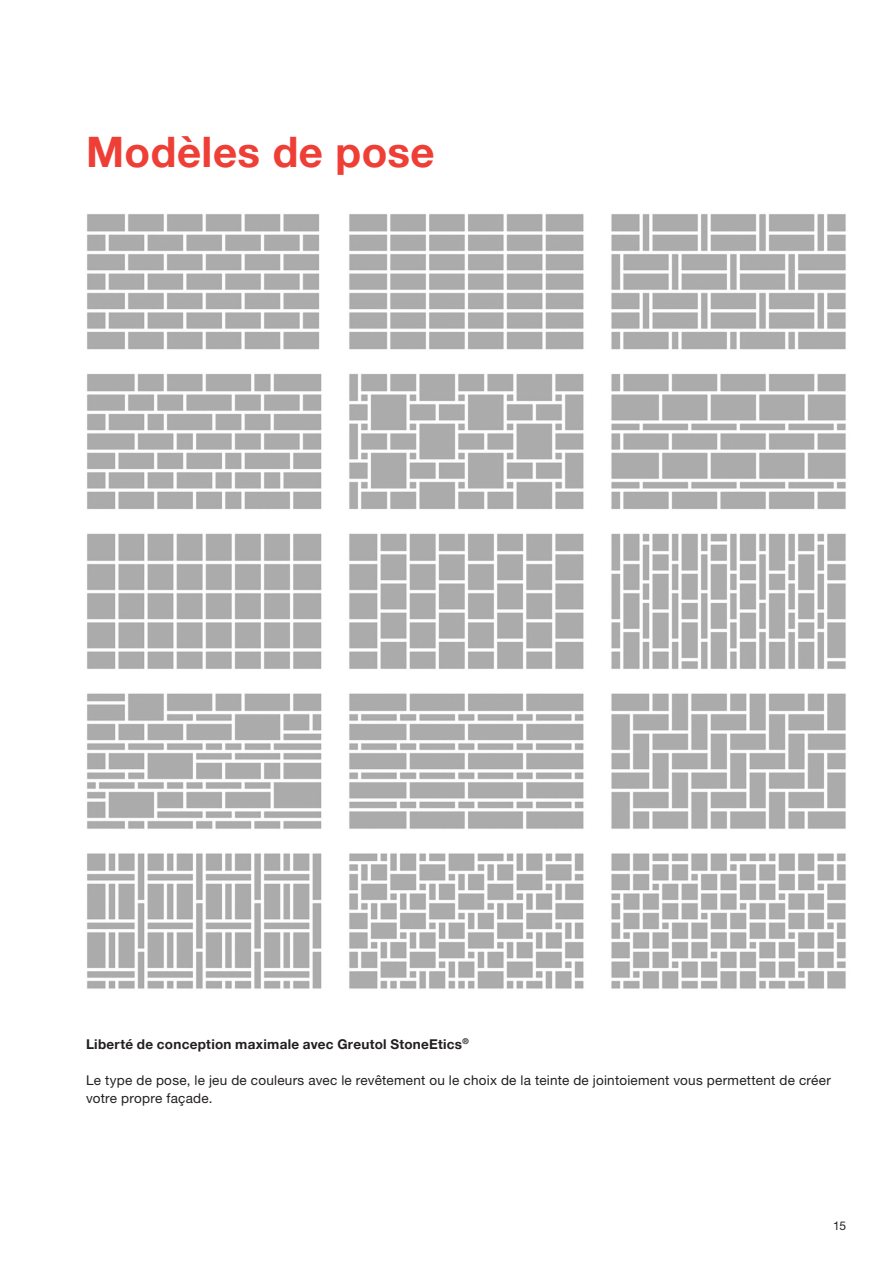
<style>
.page{position:relative;width:893px;height:1263px;background:#fff}
.page>*{position:absolute;margin:0;border:0;box-sizing:border-box;transform-origin:0 0}
.Seitentitel_neues_Kapitel{font:700 42px "Helvetica Neue LTW1 G";letter-spacing:.01em;color:#ee3e35}
.Fliesstext{font:13.5px/18px "Helvetica Neue LTW1 G";letter-spacing:.02em;color:#231f20}
.Zwischentitel{font:700 13.5px "Helvetica Neue LTW1 G";letter-spacing:.02em;color:#231f20}
.t1{font:12px "Helvetica Neue LTW1 G";color:#231f20}
</style>
<div class="page">
<img style="left:87px;top:214px;width:759px;height:775px">
<p class="Seitentitel_neues_Kapitel" style="left:86px;top:126px;width:350px">Modèles de pose</p>
<p class="Zwischentitel" style="left:86px;top:1036px;width:384px">Liberté de conception maximale avec Greutol StoneEtics<sup>®</sup></p>
<p class="Fliesstext" style="left:86px;top:1071px;width:746px">Le type de pose, le jeu de couleurs avec le revêtement ou le choix de la teinte de jointoiement vous permettent de créer votre propre façade.</p>
<p class="t1" style="left:833px;top:1218px;width:14px">15</p>
</div>
